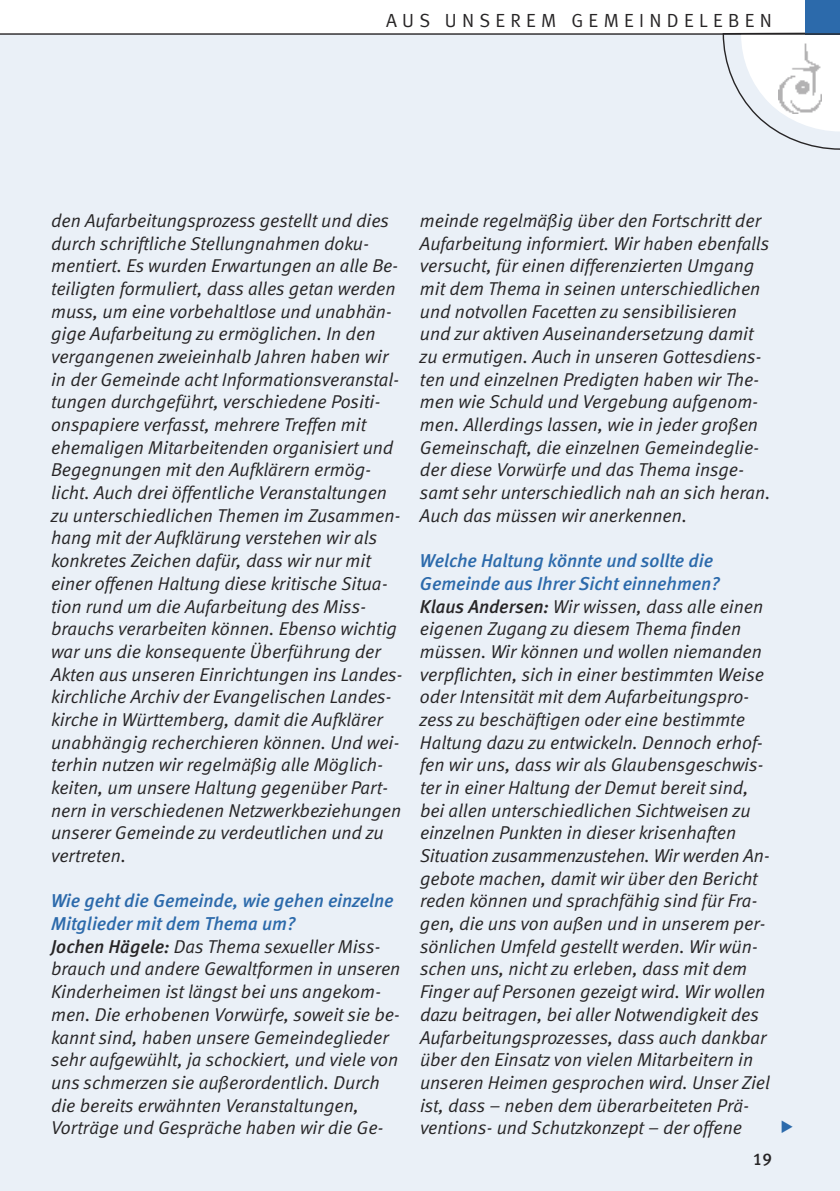
<style>
.page{position:relative;width:840px;height:1191px;background:#fff}
.page>*{position:absolute;margin:0;border:0;box-sizing:border-box;transform-origin:0 0}
.t1{font:19px "Meta Normal LF";letter-spacing:.28em;color:#272526}
.t2{font:italic 18.6px/22.6px "Meta Normal LF";color:#272526}
.t3{font:italic 18.6px/22.6px "Meta Medium LF";color:#2c6aab}
.t4{font:17px "Meta Medium LF";color:#272526}
.s1{font-family:"Meta Medium LF"}
</style>
<div class="page">
<div style="left:0;top:18px;width:839px;height:1173px;background:#eaf0f7"></div>
<div style="left:0;top:1px;width:839px;height:33px;background:#fff"></div>
<svg style="left:722px;top:32px;width:117px;height:118px"></svg>
<img style="left:778px;top:42px;width:43px;height:71px">
<div style="left:805px;top:0;width:34px;height:34px;background:#2c6aab"></div>
<hr style="left:0;top:33px;width:839px;height:2px;background:#272526">
<p class="t1" style="left:386px;top:14px;width:387px">AUS UNSEREM GEMEINDELEBEN</p>
<p class="t2" style="left:51px;top:211px;width:353px">den Aufarbeitungsprozess gestellt und dies durch schriftliche Stellungnahmen doku&shy;mentiert. Es wurden Erwartungen an alle Be&shy;teiligten formuliert, dass alles getan werden muss, um eine vorbehaltlose und unabhän&shy;gige Aufarbeitung zu ermöglichen. In den vergangenen zweieinhalb Jahren haben wir in der Gemeinde acht Informationsveranstal&shy;tungen durchgeführt, verschiedene Positi&shy;onspapiere verfasst, mehrere Treffen mit ehemaligen Mitarbeitenden organisiert und Begegnungen mit den Aufklärern ermög&shy;licht. Auch drei öffentliche Veranstaltungen zu unterschiedlichen Themen im Zusammen&shy;hang mit der Aufklärung verstehen wir als konkretes Zeichen dafür, dass wir nur mit einer offenen Haltung diese kritische Situa&shy;tion rund um die Aufarbeitung des Miss&shy;brauchs verarbeiten können. Ebenso wichtig war uns die konsequente Überführung der Akten aus unseren Einrichtungen ins Landes&shy;kirchliche Archiv der Evangelischen Landes&shy;kirche in Württemberg, damit die Aufklärer unabhängig recherchieren können. Und wei&shy;terhin nutzen wir regelmäßig alle Möglich&shy;keiten, um unsere Haltung gegenüber Part&shy;nern in verschiedenen Netzwerkbeziehungen unserer Gemeinde zu verdeutlichen und zu vertreten.</p>
<p class="t3" style="left:51px;top:891px;width:344px">Wie geht die Gemeinde, wie gehen einzelne<br>Mitglieder mit dem Thema um?</p>
<p class="t2" style="left:51px;top:936px;width:350px"><span class="s1">Jochen Hägele:</span> Das Thema sexueller Miss&shy;brauch und andere Gewaltformen in unseren Kinderheimen ist längst bei uns angekom&shy;men. Die erhobenen Vorwürfe, soweit sie be&shy;kannt sind, haben unsere Gemeindeglieder sehr aufgewühlt, ja schockiert, und viele von uns schmerzen sie außerordentlich. Durch die bereits erwähnten Veranstaltungen, Vorträge und Gespräche haben wir die Ge-</p>
<p class="t2" style="left:420px;top:211px;width:352px">meinde regelmäßig über den Fortschritt der Aufarbeitung informiert. Wir haben ebenfalls versucht, für einen differenzierten Umgang mit dem Thema in seinen unterschiedlichen und notvollen Facetten zu sensibilisieren und zur aktiven Auseinandersetzung damit zu ermutigen. Auch in unseren Gottesdiens&shy;ten und einzelnen Predigten haben wir The&shy;men wie Schuld und Vergebung aufgenom&shy;men. Allerdings lassen, wie in jeder großen Gemeinschaft, die einzelnen Gemeindeglie&shy;der diese Vorwürfe und das Thema insge&shy;samt sehr unterschiedlich nah an sich heran.<br>Auch das müssen wir anerkennen.</p>
<p class="t3" style="left:420px;top:551px;width:301px">Welche Haltung könnte und sollte die<br>Gemeinde aus Ihrer Sicht einnehmen?</p>
<p class="t2" style="left:420px;top:596px;width:351px"><span class="s1">Klaus Andersen:</span> Wir wissen, dass alle einen eigenen Zugang zu diesem Thema finden müssen. Wir können und wollen niemanden verpflichten, sich in einer bestimmten Weise oder Intensität mit dem Aufarbeitungspro&shy;zess zu beschäftigen oder eine bestimmte Haltung dazu zu entwickeln. Dennoch erhof&shy;fen wir uns, dass wir als Glaubensgeschwis&shy;ter in einer Haltung der Demut bereit sind, bei allen unterschiedlichen Sichtweisen zu einzelnen Punkten in dieser krisenhaften Situation zusammenzustehen. Wir werden An&shy;gebote machen, damit wir über den Bericht reden können und sprachfähig sind für Fra&shy;gen, die uns von außen und in unserem per&shy;sönlichen Umfeld gestellt werden. Wir wün&shy;schen uns, nicht zu erleben, dass mit dem Finger auf Personen gezeigt wird. Wir wollen dazu beitragen, bei aller Notwendigkeit des Aufarbeitungsprozesses, dass auch dankbar über den Einsatz von vielen Mitarbeitern in unseren Heimen gesprochen wird. Unser Ziel ist, dass – neben dem überarbeiteten Prä&shy;ventions- und Schutzkonzept – der offene</p>
<p class="t4" style="left:752px;top:1152px;width:21px">19</p>
</div>
